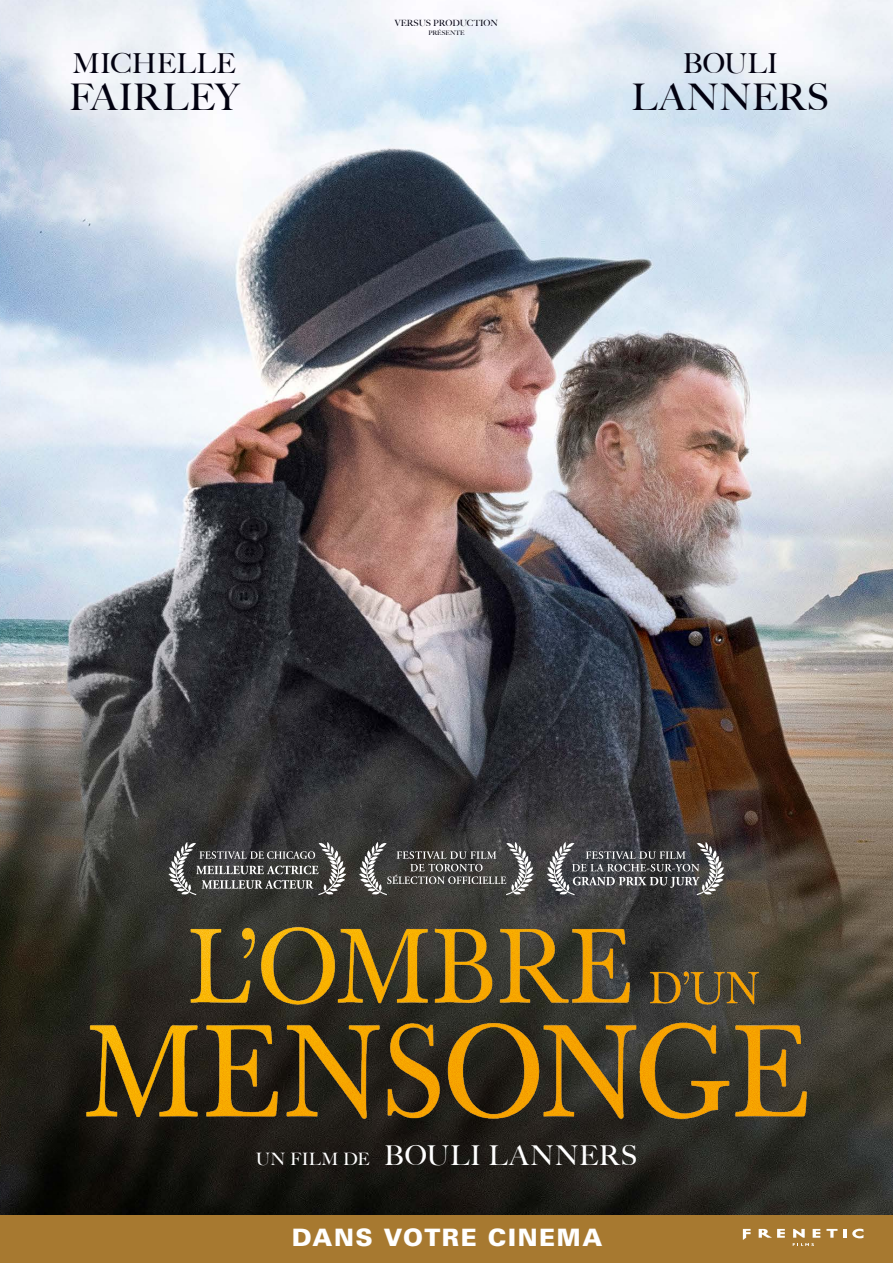
<style>
.page{position:relative;width:893px;height:1263px;background:#fff}
.page>*{position:absolute;margin:0;border:0;box-sizing:border-box;transform-origin:0 0}
.t1{font:500 36.75px "Big Caslon";letter-spacing:.01em;color:#020110}
.t2{font:500 27.6px "Big Caslon";color:#020110}
.t3{font:500 27.3px "Big Caslon";letter-spacing:.02em;color:#fff}
.t4{font:900 24px "Univers LT Std";letter-spacing:.06em;color:#fff}
.t5{font:500 8.55px "Big Caslon";letter-spacing:.005em;color:#020110}
.t6{font:500 6.3px "Big Caslon";color:#020110}
.s1{font-size:17.1px}
</style>
<div class="page">
<div style="left:0;top:1214px;width:893px;height:49px;background:#a77930"></div>
<svg style="left:743px;top:1229px;width:8px;height:11px"></svg>
<svg style="left:759px;top:1229px;width:26px;height:9px"></svg>
<svg style="left:826px;top:1229px;width:11px;height:9px"></svg>
<svg style="left:843px;top:1229px;width:3px;height:9px"></svg>
<svg style="left:793px;top:1229px;width:27px;height:17px"></svg>
<svg style="left:852px;top:1229px;width:11px;height:9px"></svg>
<img style="left:0;top:0;width:893px;height:1214px">
<img style="left:79px;top:917px;width:735px;height:211px">
<svg style="left:359px;top:842px;width:175px;height:54px;background:#5b5a58"></svg>
<svg style="left:547px;top:842px;width:177px;height:54px;background:#5e5e60"></svg>
<svg style="left:168px;top:842px;width:178px;height:54px;background:#5c5c5b"></svg>
<p class="t2" style="left:73px;top:40px;width:165px">MICHELLE</p>
<h1 class="t1" style="left:69px;top:67px;width:172px">FAIRLEY</h1>
<p class="t5" style="left:395px;top:16px;width:13px">VERSUS</p>
<p class="t5" style="left:433px;top:16px;width:54px">PRODUCTION</p>
<p class="t6" style="left:428px;top:27px;width:19px">PRÉSEN</p>
<p class="t6" style="left:455px;top:27px;width:10px">TE</p>
<p class="t2" style="left:683px;top:40px;width:97px">BOULI</p>
<h1 class="t1" style="left:632px;top:67px;width:199px">LANNERS</h1>
<p class="t3" style="left:256px;top:1133px;width:383px"><span class="s1">UN FILM DE</span> BOULI LANNERS</p>
<p class="t4" style="left:292px;top:1222px;width:311px">DANS VOTRE CINE MA</p>
</div>
